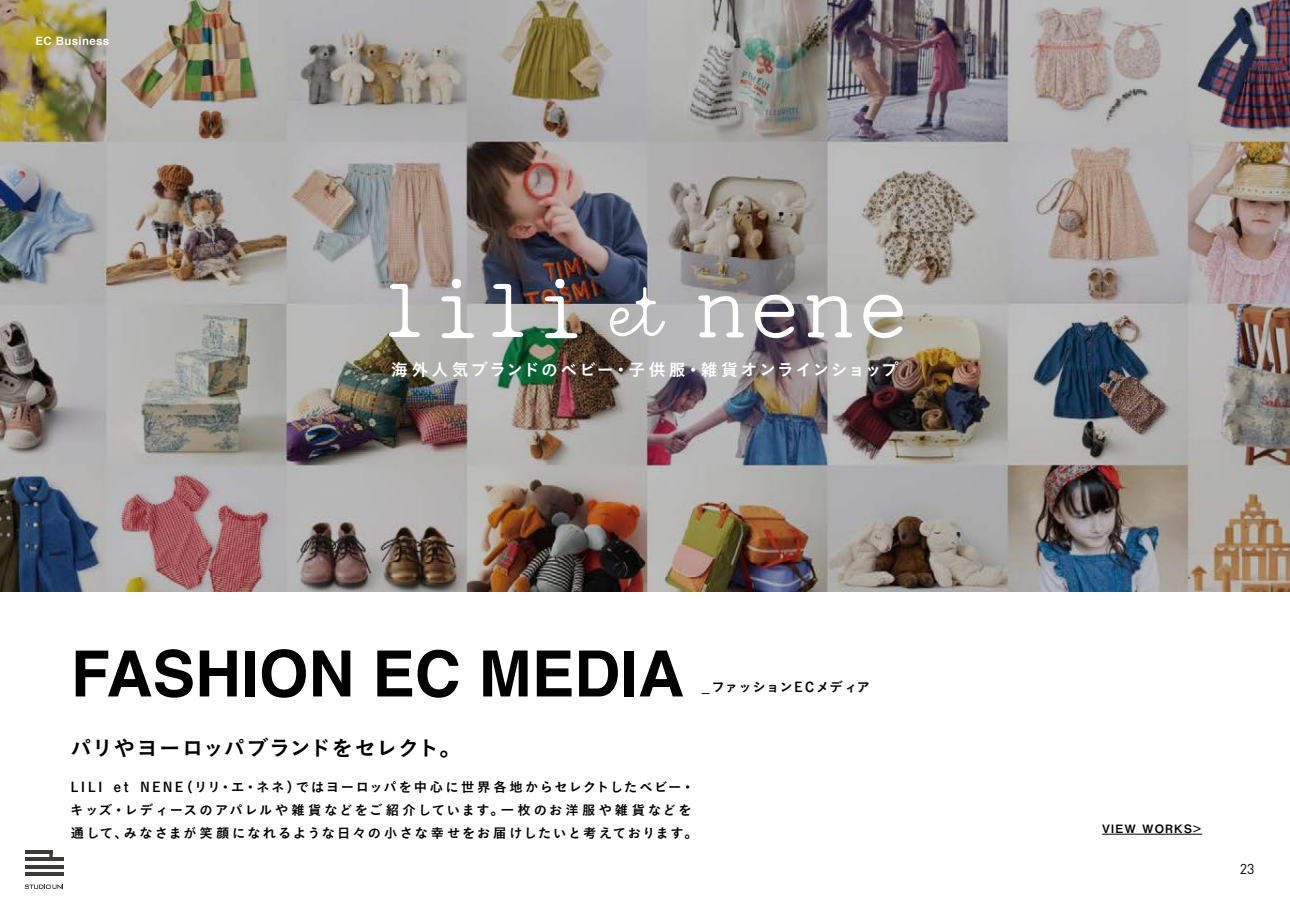
<style>
.page{position:relative;width:1290px;height:911px;background:#fff}
.page>*{position:absolute;margin:0;border:0;box-sizing:border-box;transform-origin:0 0}
.t1{font:700 63.75px "Helvetica";color:#000}
.t2{font:21.25px "Koburina Go Std W6";letter-spacing:.03em;color:#000}
.t3{font:16.88px "Koburina Go Std W6";letter-spacing:.09em;color:#fff}
.t4{font:14.12px "DIN Pro";color:#000}
.t5{font:13.25px/23.2px "Koburina Go Std W6";letter-spacing:.145em;color:#000}
.t6{font:13.25px "Koburina Go Std W6";letter-spacing:.03em;color:#000}
.t7{font:11.5px "Midashi Go Pro MB31";letter-spacing:.1em;color:#000}
.t8{font:700 11.5px "Helvetica";letter-spacing:.03em;color:#fff}
</style>
<div class="page">
<svg style="left:25px;top:884px;width:38px;height:4px"></svg>
<hr style="left:25px;top:850px;width:28px;height:3px;background:#3e3a39">
<hr style="left:25px;top:858px;width:38px;height:3px;background:#3e3a39">
<hr style="left:25px;top:865px;width:38px;height:3px;background:#3e3a39">
<hr style="left:25px;top:872px;width:38px;height:3px;background:#3e3a39">
<svg style="left:49px;top:853px;width:4px;height:5px"></svg>
<hr style="left:1102px;top:834px;width:100px;height:1px;background:#000">
<img style="left:0;top:0;width:1290px;height:592px">
<svg style="left:389px;top:284px;width:31px;height:53px"></svg>
<svg style="left:441px;top:296px;width:33px;height:42px"></svg>
<svg style="left:492px;top:284px;width:31px;height:53px"></svg>
<svg style="left:545px;top:296px;width:32px;height:42px"></svg>
<svg style="left:452px;top:279px;width:9px;height:9px"></svg>
<svg style="left:555px;top:279px;width:9px;height:9px"></svg>
<svg style="left:610px;top:287px;width:55px;height:49px"></svg>
<svg style="left:698px;top:295px;width:46px;height:42px"></svg>
<svg style="left:755px;top:295px;width:39px;height:43px"></svg>
<svg style="left:806px;top:295px;width:46px;height:42px"></svg>
<svg style="left:863px;top:295px;width:40px;height:43px"></svg>
<p class="t8" style="left:35px;top:32px;width:75px">EC Business</p>
<p class="t3" style="left:391px;top:357px;width:509px">海外人気ブランドのベビー・子供服・雑貨オンラインショップ</p>
<h1 class="t1" style="left:71px;top:622px;width:615px">FASHION EC MEDIA</h1>
<p class="t6" style="left:702px;top:677px;width:170px">_ファッションE Cメディア</p>
<h2 class="t2" style="left:70px;top:731px;width:392px">パリやヨーロッパブランドをセレクト。</h2>
<p class="t5" style="left:70px;top:775px;width:629px">LILI et NENE（リリ・エ・ネネ）ではヨーロッパを中心に世界各地からセレクトしたベビー・キッズ・レディースのアパレルや雑貨などをご紹介しています。一枚のお洋服や雑貨などを通して、みなさまが笑顔になれるような日々の小さな幸せをお届けしたいと考えております。</p>
<p class="t7" style="left:1102px;top:819px;width:100px">VIEW WORKS&gt;</p>
<p class="t4" style="left:1240px;top:857px;width:16px">23</p>
</div>
